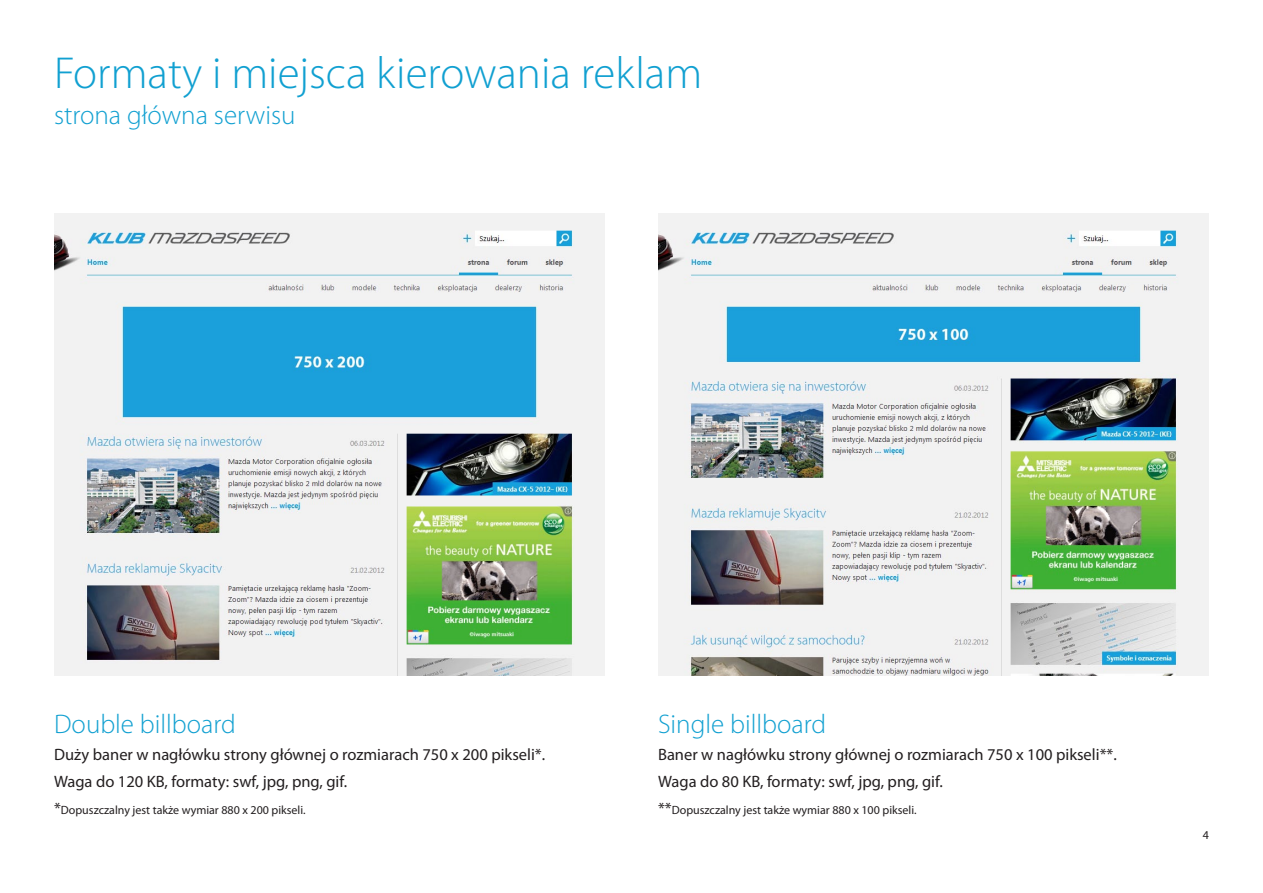
<style>
.page{position:relative;width:1263px;height:893px;background:#fff}
.page>*{position:absolute;margin:0;border:0;box-sizing:border-box;transform-origin:0 0}
.t1{font:300 45px "Myriad Pro";color:#11a0d1}
.t2{font:300 27px "Myriad Pro";color:#11a0d1}
.t3{font:16.5px/27px "Myriad Pro";color:#231f20}
.t4{font:12px "Myriad Pro";color:#231f20}
.s1{font-size:16.5px}
</style>
<div class="page">
<img style="left:658px;top:213px;width:551px;height:462px">
<img style="left:54px;top:213px;width:551px;height:462px">
<h1 class="t1" style="left:54px;top:48px;width:650px">Formaty i miejsca kierowania reklam</h1>
<h2 class="t2" style="left:54px;top:100px;width:243px">strona główna serwisu</h2>
<h2 class="t2" style="left:54px;top:709px;width:183px">Double billboard</h2>
<p class="t3" style="left:54px;top:740px;width:493px">Duży baner w nagłówku strony głównej o rozmiarach 750 x 200 pikseli*.<br>Waga do 120 KB, formaty: swf, jpg, png, gif.</p>
<p class="t4" style="left:54px;top:802px;width:253px"><span class="s1">*</span>Dopuszczalny jest także wymiar 880 x 200 pikseli.</p>
<h2 class="t2" style="left:658px;top:709px;width:169px">Single billboard</h2>
<p class="t3" style="left:658px;top:740px;width:460px">Baner w nagłówku strony głównej o rozmiarach 750 x 100 pikseli**.<br>Waga do 80 KB, formaty: swf, jpg, png, gif.</p>
<p class="t4" style="left:658px;top:802px;width:260px"><span class="s1">**</span>Dopuszczalny jest także wymiar 880 x 100 pikseli.</p>
<p class="t4" style="left:1203px;top:827px;width:8px">4</p>
</div>
